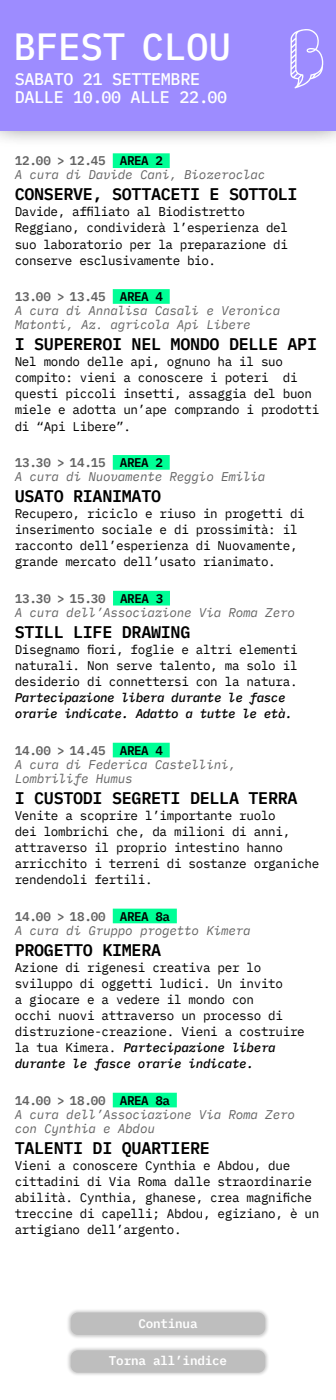
<style>
.page{position:relative;width:336px;height:1400px;background:#fff}
.page>*{position:absolute;margin:0;border:0;box-sizing:border-box;transform-origin:0 0}
.t1{font:500 37.8px "IBM Plex Mono";letter-spacing:-.01em;color:#fff}
.t2{font:600 16.8px "IBM Plex Mono";letter-spacing:-.02em;color:#000}
.t3{font:500 16.8px/18.2px "IBM Plex Mono";letter-spacing:-.02em;color:#fff}
.t4{font:12.6px/16.1px "IBM Plex Mono";letter-spacing:-.025em;color:#000}
.t5{font:italic 12.6px/14px "IBM Plex Mono";letter-spacing:-.015em;color:#646464}
.t6{font:italic 500 12.6px/16.1px "IBM Plex Mono";letter-spacing:-.035em;color:#000}
.t7{font:600 12.6px "IBM Plex Mono";letter-spacing:-.015em;color:#fff}
.s1{font-weight:600;font-style:normal}
.s2{font-weight:600;font-style:normal;color:#000}
.s3{font-weight:500;font-style:italic}
</style>
<div class="page">
<div style="left:113px;top:153px;width:57px;height:15px;background:#00ff96"></div>
<div style="left:113px;top:289px;width:57px;height:15px;background:#00ff96"></div>
<div style="left:113px;top:455px;width:57px;height:15px;background:#00ff96"></div>
<div style="left:113px;top:591px;width:57px;height:15px;background:#00ff96"></div>
<div style="left:113px;top:743px;width:57px;height:14px;background:#00ff96"></div>
<div style="left:113px;top:909px;width:64px;height:14px;background:#00ff96"></div>
<div style="left:113px;top:1093px;width:64px;height:14px;background:#00ff96"></div>
<div style="left:0;top:0;width:336px;height:147px;background:#000;opacity:.75"></div>
<div style="left:0;top:0;width:336px;height:130px;background:#9d8cff"></div>
<svg style="left:290px;top:29px;width:33px;height:59px"></svg>
<div style="left:66px;top:1308px;width:204px;height:31px;background:#000;opacity:.2"></div>
<div style="left:71px;top:1313px;width:194px;height:22px;background:#bebebe;border-radius:7px"></div>
<div style="left:66px;top:1346px;width:204px;height:31px;background:#000;opacity:.2"></div>
<div style="left:71px;top:1350px;width:194px;height:23px;background:#bebebe;border-radius:7px"></div>
<h1 class="t1" style="left:13px;top:17px;width:219px">BFEST CLOU</h1>
<h2 class="t3" style="left:15px;top:69px;width:214px">SABATO 21 SETTEMBRE<br>DALLE 10.00 ALLE 22.00</h2>
<p class="t5" style="left:15px;top:153px;width:252px"><span class="s1">12.00 &gt; 12.45</span> <span class="s2">AREA 2<br></span>A cura di Davide Cani, Biozeroclac</p>
<h2 class="t2" style="left:15px;top:181px;width:284px">CONSERVE, SOTTACETI E SOTTOLI</h2>
<p class="t4" style="left:15px;top:203px;width:275px">Davide, affiliato al Biodistretto Reggiano, condividerà l’esperienza del suo laboratorio per la preparazione di conserve esclusivamente bio.</p>
<p class="t5" style="left:15px;top:289px;width:267px"><span class="s1">13.00 &gt; 13.45</span> <span class="s2">AREA 4<br></span>A cura di Annalisa Casali e Veronica<br>Matonti, Az. agricola Api Libere</p>
<h2 class="t2" style="left:15px;top:331px;width:304px">I SUPEREROI NEL MONDO DELLE API</h2>
<p class="t4" style="left:15px;top:353px;width:306px">Nel mondo delle api, ognuno ha il suo compito: vieni a conoscere i poteri di questi piccoli insetti, assaggia del buon miele e adotta un’ape comprando i prodotti di “Api Libere”.</p>
<p class="t5" style="left:15px;top:454px;width:252px"><span class="s1">13.30 &gt; 14.15</span> <span class="s2">AREA 2<br></span>A cura di Nuovamente Reggio Emilia</p>
<h2 class="t2" style="left:15px;top:483px;width:148px">USATO RIANIMATO</h2>
<p class="t4" style="left:15px;top:505px;width:292px">Recupero, riciclo e riuso in progetti di inserimento sociale e di prossimità: il racconto dell’esperienza di Nuovamente, grande mercato dell’usato rianimato.</p>
<p class="t5" style="left:15px;top:590px;width:282px"><span class="s1">13.30 &gt; 15.30</span> <span class="s2">AREA 3<br></span>A cura dell’Associazione Via Roma Zero</p>
<h2 class="t2" style="left:15px;top:619px;width:177px">STILL LIFE DRAWING</h2>
<p class="t4" style="left:15px;top:640px;width:284px;text-align:justify">Disegnamo fiori, foglie e altri elementi naturali. Non serve talento, ma solo il desiderio di connettersi con la natura.</p>
<p class="t6" style="left:15px;top:689px;width:280px">Partecipazione libera durante le fasce orarie indicate. Adatto a tutte le età.</p>
<p class="t5" style="left:15px;top:742px;width:223px"><span class="s1">14.00 &gt; 14.45</span> <span class="s2">AREA 4<br></span>A cura di Federica Castellini,<br>Lombrilife Humus</p>
<h2 class="t2" style="left:15px;top:784px;width:284px">I CUSTODI SEGRETI DELLA TERRA</h2>
<p class="t4" style="left:15px;top:806px;width:306px">Venite a scoprire l’importante ruolo<br>dei lombrichi che, da milioni di anni, attraverso il proprio intestino hanno arricchito i terreni di sostanze organiche rendendoli fertili.</p>
<p class="t5" style="left:15px;top:908px;width:238px"><span class="s1">14.00 &gt; 18.00</span> <span class="s2">AREA 8a<br></span>A cura di Gruppo progetto Kimera</p>
<h2 class="t2" style="left:15px;top:936px;width:148px">PROGETTO KIMERA</h2>
<p class="t4" style="left:15px;top:958px;width:292px">Azione di rigenesi creativa per lo sviluppo di oggetti ludici. Un invito<br>a giocare e a vedere il mondo con<br>occhi nuovi attraverso un processo di distruzione-creazione. Vieni a costruire la tua Kimera. <span class="s3">Partecipazione libera durante le fasce orarie indicate.</span></p>
<p class="t5" style="left:15px;top:1092px;width:282px"><span class="s1">14.00 &gt; 18.00</span> <span class="s2">AREA 8a<br></span>A cura dell’Associazione Via Roma Zero con Cynthia e Abdou</p>
<h2 class="t2" style="left:15px;top:1134px;width:197px">TALENTI DI QUARTIERE</h2>
<p class="t4" style="left:15px;top:1156px;width:306px">Vieni a conoscere Cynthia e Abdou, due cittadini di Via Roma dalle straordinarie abilità. Cynthia, ghanese, crea magnifiche treccine di capelli; Abdou, egiziano, è un artigiano dell’argento.</p>
<p class="t7" style="left:138px;top:1313px;width:61px">Continua</p>
<p class="t7" style="left:109px;top:1351px;width:120px">Torna all’indice</p>
</div>
